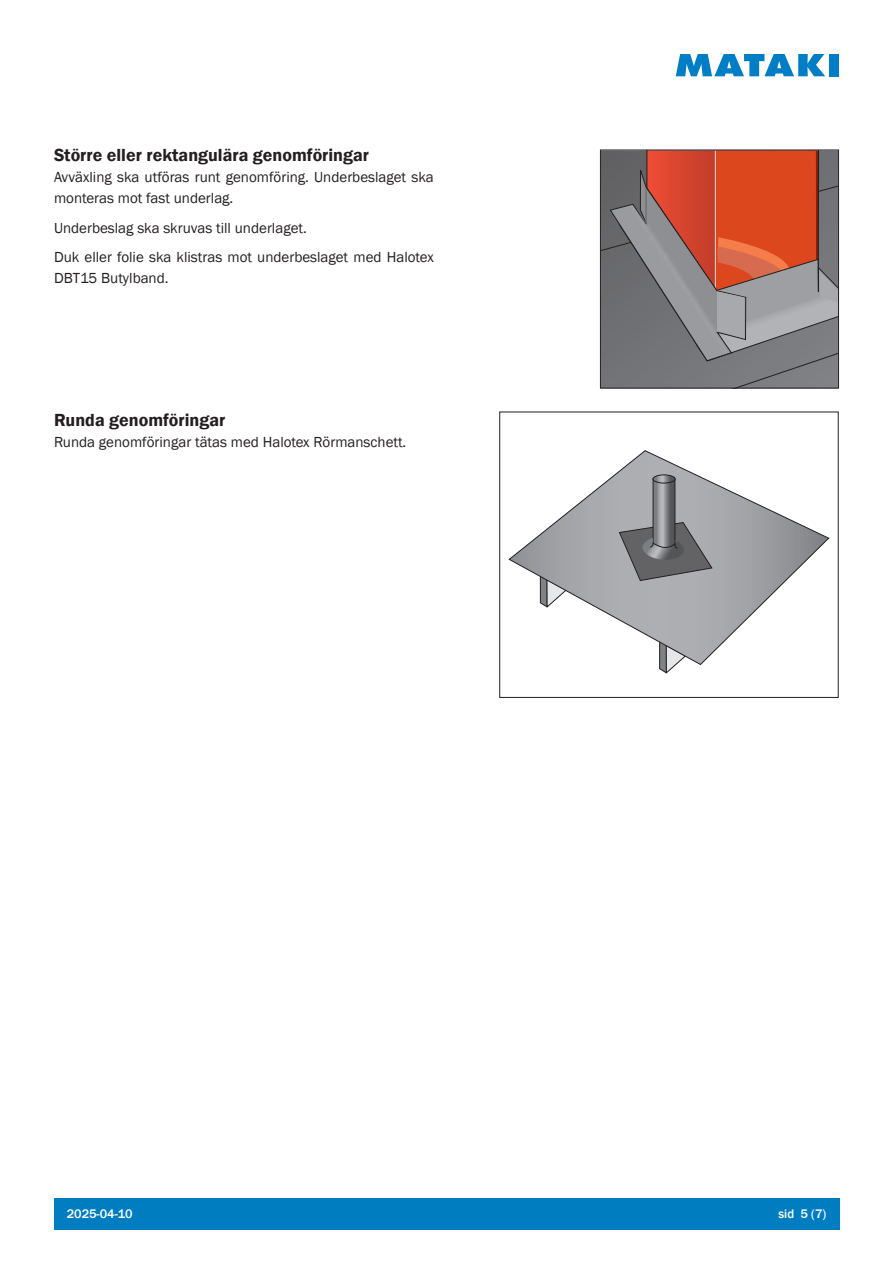
<style>
.page{position:relative;width:893px;height:1263px;background:#fff}
.page>*{position:absolute;margin:0;border:0;box-sizing:border-box;transform-origin:0 0}
.t1{font:600 18px "Franklin Gothic";color:#231f20}
.t2{font:15px/21px "Franklin Gothic";color:#231f20}
.t3{font:500 12.75px "Franklin Gothic";color:#fff}
</style>
<div class="page">
<div style="left:54px;top:1198px;width:785px;height:32px;background:#007dc0"></div>
<svg style="left:676px;top:54px;width:149px;height:22px"></svg>
<div style="left:829px;top:54px;width:10px;height:22px;background:#007ec5"></div>
<div style="left:499px;top:412px;width:339px;height:286px;border:1px solid #231f20"></div>
<svg style="left:659px;top:665px;width:17px;height:8px"></svg>
<svg style="left:509px;top:450px;width:320px;height:215px"></svg>
<svg style="left:655px;top:483px;width:18px;height:39px"></svg>
<div style="left:653px;top:478px;width:22px;height:74px;border:1px solid #231f20"></div>
<svg style="left:653px;top:475px;width:22px;height:8px"></svg>
<div style="left:653px;top:475px;width:22px;height:8px;border:1px solid #231f20;border-radius:50%"></div>
<svg style="left:619px;top:522px;width:93px;height:59px;background:#7d7d80"></svg>
<svg style="left:602px;top:170px;width:235px;height:216px;background:#6d6e71"></svg>
<svg style="left:610px;top:152px;width:227px;height:231px;background:#9f6e64"></svg>
<div style="left:600px;top:150px;width:239px;height:238px;border:1px solid #231f20"></div>
<p class="t1" style="left:54px;top:144px;width:317px">Större eller rektangulära genomföringar</p>
<p class="t2" style="left:54px;top:167px;width:381px">Avväxling ska utföras runt genomföring. Underbeslaget ska monteras mot fast underlag.</p>
<p class="t2" style="left:54px;top:213px;width:381px;line-height:29.5px">Underbeslag ska skruvas till underlaget.<br>Duk eller folie ska klistras mot underbeslaget med Halotex</p>
<p class="t2" style="left:54px;top:268px;width:116px">DBT15 Butylband.</p>
<p class="t1" style="left:54px;top:409px;width:173px">Runda genomföringar</p>
<p class="t2" style="left:54px;top:432px;width:354px">Runda genomföringar tätas med Halotex Rörmanschett.</p>
<p class="t3" style="left:67px;top:1206px;width:67px">2025-04-10</p>
<p class="t3" style="left:778px;top:1206px;width:49px">sid 5 (7)</p>
</div>
